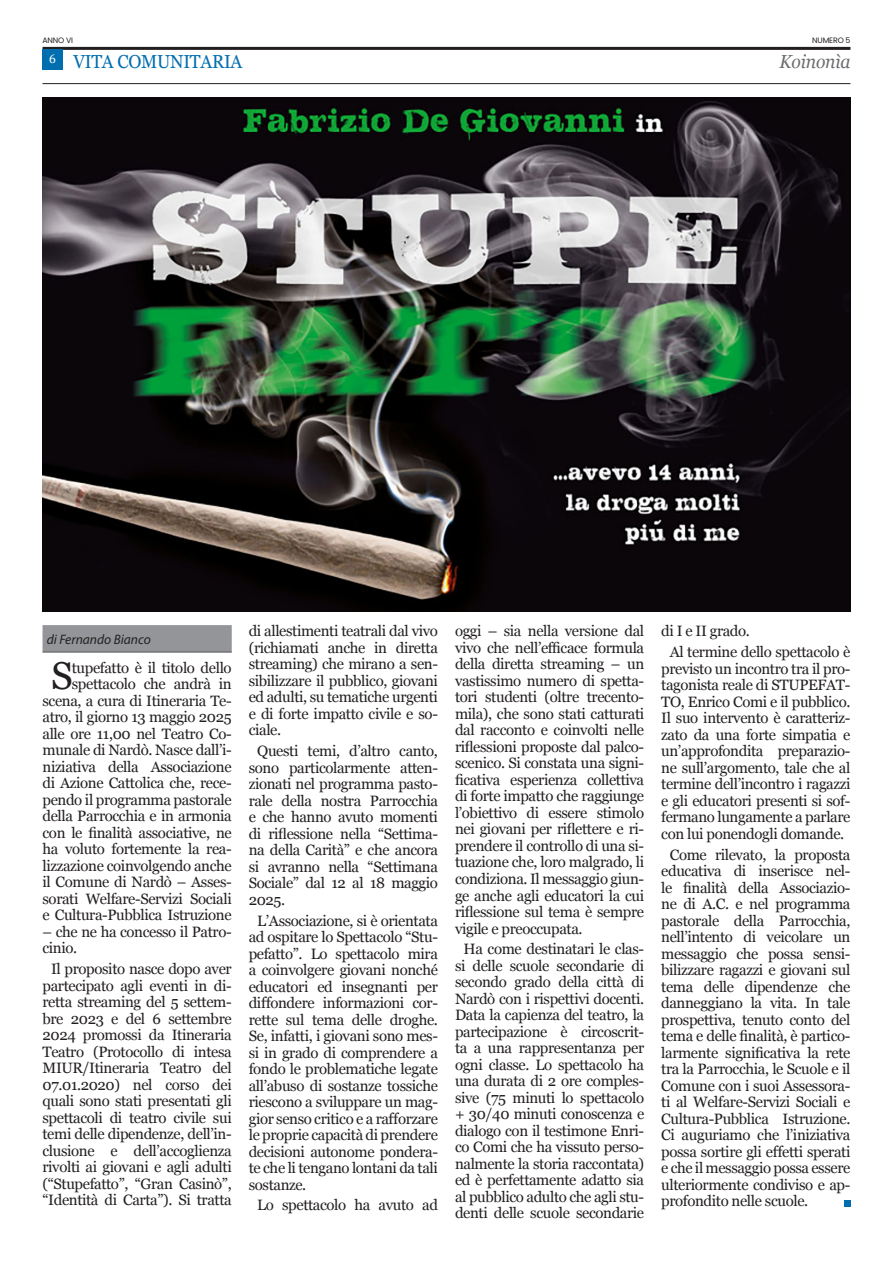
<style>
.page{position:relative;width:893px;height:1263px;background:#fff}
.page>*{position:absolute;margin:0;border:0;box-sizing:border-box;transform-origin:0 0}
.t1{font:38.85px "Georgia";color:#231f20}
.t2{font:18.75px "Georgia";letter-spacing:-.015em;color:#006eaf;scale:.93 1}
.t3{font:italic 18.75px "Georgia";letter-spacing:-.01em;color:#6c6d70;scale:.93 1}
.t4{font:15px/16.5px "Georgia";letter-spacing:-.025em;color:#231f20;text-align:justify}
.Siganture{font:italic 13.8px "Myriad Pro";color:#231f20}
.t5{font:12.3px "Georgia";color:#fff}
.t6{font:7.8px "Poppins";letter-spacing:-.02em;color:#231f20}
</style>
<div class="page">
<div style="left:43px;top:625px;width:189px;height:27px;background:#939598"></div>
<hr style="left:43px;top:652px;width:189px;height:1px;background:#57585a">
<hr style="left:43px;top:47px;width:807px;height:3px;background:#231f20">
<hr style="left:43px;top:83px;width:807px;height:1px;background:#231f20">
<div style="left:43px;top:50px;width:20px;height:20px;background:#006eaf"></div>
<img style="left:43px;top:98px;width:807px;height:513px">
<div style="left:844px;top:1200px;width:7px;height:6px;background:#006eaf"></div>
<p class="t6" style="left:43px;top:35px;width:32px">ANNO VI</p>
<p class="t6" style="left:812px;top:35px;width:40px">NUMERO 5</p>
<p class="t5" style="left:49px;top:50px;width:8px">6</p>
<p class="t2" style="left:73px;top:48px;width:183px">VITA COMUNITARIA</p>
<p class="t3" style="left:780px;top:48px;width:78px">Koinonìa</p>
<p class="Siganture" style="left:47px;top:630px;width:105px">di Fernando Bianco</p>
<p class="t1" style="left:51px;top:648px;width:23px">S</p>
<p class="t4" style="left:43px;top:659px;width:191px;text-align:right">tupefatto è il titolo dello spettacolo che andrà in scena, a cura di Itineraria Te&shy;atro, il giorno 13 maggio 2025 alle ore 11,00 nel Teatro Co&shy;munale di Nardò. Nasce dall’i&shy;niziativa della Associazione di Azione Cattolica che, rece&shy;pendo il programma pastorale della Parrocchia e in armonia con le finalità associative, ne ha voluto fortemente la rea&shy;lizzazione coinvolgendo anche il Comune di Nardò – Asses&shy;sorati Welfare-Servizi Sociali e Cultura-Pubblica Istruzione</p>
<p class="t4" style="left:43px;top:923px;width:191px">– che ne ha concesso il Patro&shy;cinio.</p>
<p class="t4" style="left:43px;top:960px;width:191px;text-align:center">Il proposito nasce dopo aver partecipato agli eventi in di&shy;retta streaming del 5 settem&shy;bre 2023 e del 6 settembre<br>2024 promossi da Itineraria<br>Teatro (Protocollo di intesa<br>MIUR/Itineraria Teatro del<br>07.01.2020) nel corso dei quali sono stati presentati gli spettacoli di teatro civile sui temi delle dipendenze, dell’in&shy;clusione e dell’accoglienza rivolti ai giovani e agli adulti (“Stupefatto”, “Gran Casinò”, “Identità di Carta”). Si tratta</p>
<p class="t4" style="left:249px;top:622px;width:191px">di allestimenti teatrali dal vivo (richiamati anche in diretta streaming) che mirano a sen&shy;sibilizzare il pubblico, giovani ed adulti, su tematiche urgenti e di forte impatto civile e so&shy;ciale.</p>
<p class="t4" style="left:249px;top:742px;width:191px;text-indent:9px">Questi temi, d’altro canto, sono particolarmente atten&shy;zionati nel programma pasto&shy;rale della nostra Parrocchia e che hanno avuto momenti di riflessione nella “Settima&shy;na della Carità” e che ancora si avranno nella “Settimana Sociale” dal 12 al 18 maggio 2025.</p>
<p class="t4" style="left:249px;top:911px;width:191px;text-indent:9px">L’Associazione, si è orientata ad ospitare lo Spettacolo “Stu&shy;pefatto”. Lo spettacolo mira a coinvolgere giovani nonché educatori ed insegnanti per diffondere informazioni cor&shy;rette sul tema delle droghe.<br>Se, infatti, i giovani sono mes&shy;si in grado di comprendere a fondo le problematiche legate all’abuso di sostanze tossiche riescono a sviluppare un mag&shy;gior senso critico e a rafforzare le proprie capacità di prendere decisioni autonome pondera&shy;te che li tengano lontani da tali sostanze.</p>
<p class="t4" style="left:257px;top:1196px;width:182px">Lo spettacolo ha avuto ad</p>
<p class="t4" style="left:455px;top:622px;width:191px">oggi – sia nella versione dal vivo che nell’efficace formula della diretta streaming – un vastissimo numero di spetta&shy;tori studenti (oltre trecento&shy;mila), che sono stati catturati dal racconto e coinvolti nelle riflessioni proposte dal palco&shy;scenico. Si constata una signi&shy;ficativa esperienza collettiva di forte impatto che raggiunge l’obiettivo di essere stimolo nei giovani per riflettere e ri&shy;prendere il controllo di una si&shy;tuazione che, loro malgrado, li condiziona. Il messaggio giun&shy;ge anche agli educatori la cui riflessione sul tema è sempre vigile e preoccupata.</p>
<p class="t4" style="left:455px;top:940px;width:191px;text-align:center">Ha come destinatari le clas&shy;si delle scuole secondarie di secondo grado della città di<br>Nardò con i rispettivi docenti.<br>Data la capienza del teatro, la partecipazione è circoscrit&shy;ta a una rappresentanza per ogni classe. Lo spettacolo ha una durata di 2 ore comples&shy;sive (75 minuti lo spettacolo + 30/40 minuti conoscenza e dialogo con il testimone Enri&shy;co Comi che ha vissuto perso&shy;nalmente la storia raccontata) ed è perfettamente adatto sia al pubblico adulto che agli stu&shy;denti delle scuole secondarie</p>
<p class="t4" style="left:661px;top:622px;width:90px">di I e II grado.</p>
<p class="t4" style="left:661px;top:643px;width:191px;text-align:center">Al termine dello spettacolo è previsto un incontro tra il pro&shy;tagonista reale di STUPEFAT-<br>TO, Enrico Comi e il pubblico.<br>Il suo intervento è caratteriz&shy;zato da una forte simpatia e un’approfondita preparazio&shy;ne sull’argomento, tale che al termine dell’incontro i ragazzi e gli educatori presenti si sof&shy;fermano lungamente a parlare con lui ponendogli domande.</p>
<p class="t4" style="left:661px;top:845px;width:191px;text-indent:9px">Come rilevato, la proposta educativa di inserisce nel&shy;le finalità della Associazio&shy;ne di A.C. e nel programma pastorale della Parrocchia, nell’intento di veicolare un messaggio che possa sensi&shy;bilizzare ragazzi e giovani sul tema delle dipendenze che danneggiano la vita. In tale prospettiva, tenuto conto del tema e delle finalità, è partico&shy;larmente significativa la rete tra la Parrocchia, le Scuole e il Comune con i suoi Assessora&shy;ti al Welfare-Servizi Sociali e Cultura-Pubblica Istruzione.<br>Ci auguriamo che l’iniziativa possa sortire gli effetti sperati e che il messaggio possa essere ulteriormente condiviso e ap&shy;profondito nelle scuole.</p>
</div>
